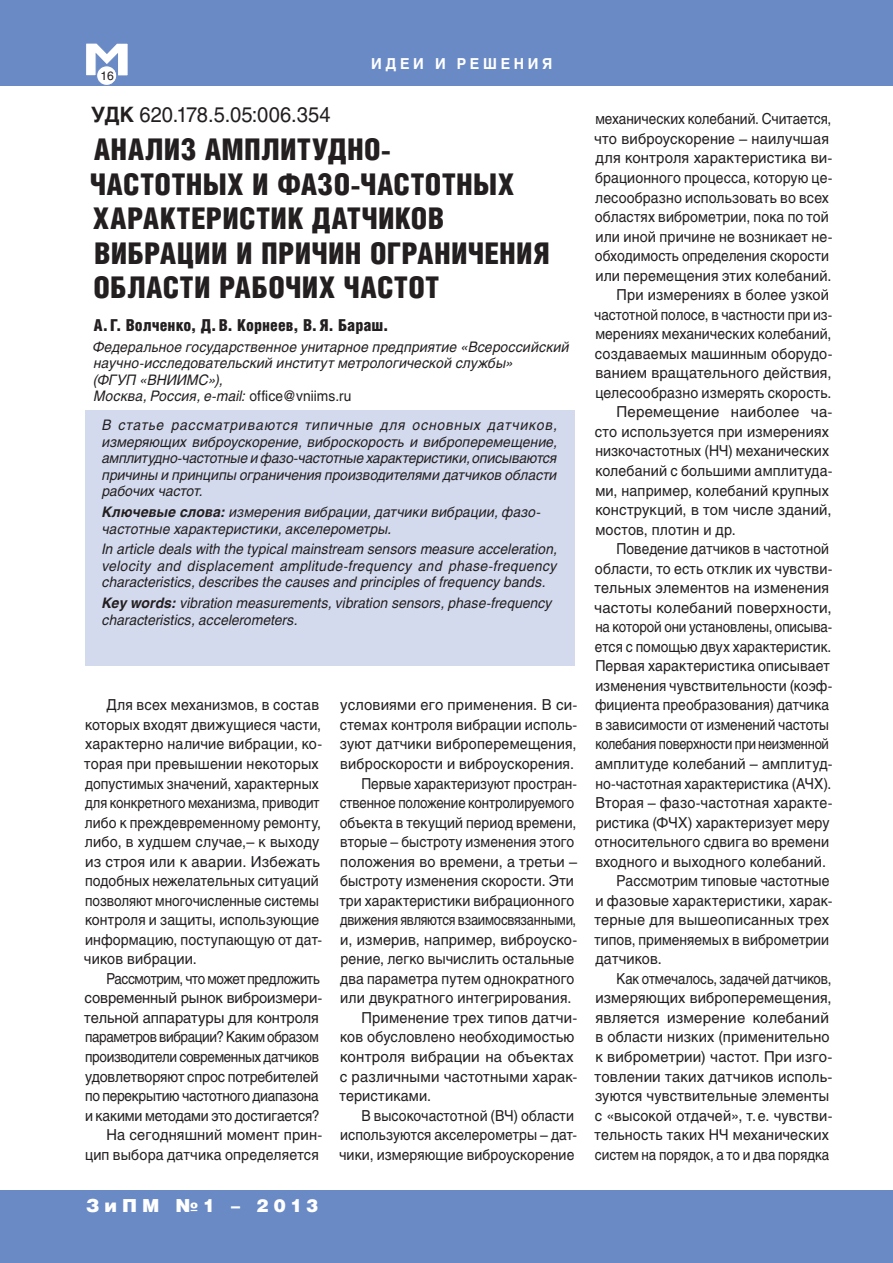
<style>
.page{position:relative;width:893px;height:1263px;background:#fff}
.page>*{position:absolute;margin:0;border:0;box-sizing:border-box;transform-origin:0 0}
.t1{font:900 30px/34.5px "Helios Cond";letter-spacing:.01em;color:#231f20}
.t2{font:21px "Helios";letter-spacing:.005em;color:#231f20;scale:.95 1}
.t3{font:900 18px "Helios";letter-spacing:.28em;color:#fff}
.t4{font:900 16.5px "Helios Cond";letter-spacing:.005em;color:#231f20}
.t5{font:15px/19.5px "Helios";letter-spacing:.01em;color:#231f20;scale:.95 1}
.t6{font:15px "Helios";letter-spacing:.01em;color:#231f20}
.t7{font:15px/19.5px "Helios";letter-spacing:-.015em;color:#231f20;text-align:right;scale:.89 1}
.t8{font:15px "Helios";letter-spacing:.01em;color:#231f20;scale:.92 1}
.t9{font:15px "Helios";letter-spacing:.01em;color:#231f20;scale:.94 1}
.t10{font:15px "Helios";letter-spacing:.01em;color:#231f20;scale:.93 1}
.t11{font:15px "Helios";letter-spacing:.01em;color:#231f20;scale:.96 1}
.t12{font:15px "Helios";letter-spacing:.01em;color:#231f20;scale:.91 1}
.t13{font:15px "Helios";letter-spacing:-.01em;color:#231f20;scale:.88 1}
.t14{font:15px "Helios";letter-spacing:-.02em;color:#231f20;scale:.86 1}
.t15{font:15px "Helios";letter-spacing:.01em;color:#231f20;scale:.9 1}
.t16{font:15px "Helios";letter-spacing:.01em;color:#231f20;scale:.89 1}
.t17{font:700 15px "Helios";letter-spacing:.255em;color:#fff;scale:.95 1}
.t18{font:italic 14.4px/16.5px "Helios";letter-spacing:.01em;color:#231f20;scale:.95 1}
.t19{font:12px "Helios";color:#231f20}
.s1{font-weight:700}
.s2{font-style:normal}
</style>
<div class="page">
<div style="left:0;top:0;width:893px;height:85px;background:#6a8ac5"></div>
<svg style="left:86px;top:43px;width:42px;height:42px"></svg>
<div style="left:0;top:1191px;width:893px;height:72px;background:#6a8ac5"></div>
<div style="left:85px;top:411px;width:489px;height:255px;background:#d3daee"></div>
<p class="t19" style="left:101px;top:69px;width:15px">16</p>
<p class="t17" style="left:371px;top:54px;width:192px">ИДЕИ И РЕШЕНИЯ</p>
<h2 class="t2" style="left:91px;top:102px;width:254px"><span class="s1">УДК</span> 620.178.5.05:006.354</h2>
<h1 class="t1" style="left:90px;top:132px;width:462px">АНАЛИЗ АМПЛИТУДНО-<br>ЧАСТОТНЫХ И ФАЗО-ЧАСТОТНЫХ<br>ХАРАКТЕРИСТИК ДАТЧИКОВ<br>ВИБРАЦИИ И ПРИЧИН ОГРАНИЧЕНИЯ<br>ОБЛАСТИ РАБОЧИХ ЧАСТОТ</h1>
<p class="t4" style="left:94px;top:316px;width:296px">А. Г. Волченко, Д.В. Корнеев, В.Я. Бараш.</p>
<p class="t18" style="left:93px;top:338px;width:503px">Федеральное государственное унитарное предприятие «Всероссийский научно-исследовательский институт метрологической службы»<br>(ФГУП «ВНИИМС»),<br>Москва, Россия, e-mail: <span class="s2">office@vniims.ru</span></p>
<p class="t18" style="left:102px;top:417px;width:480px;text-align:justify">В статье рассматриваются типичные для основных датчиков, измеряющих виброускорение, виброскорость и виброперемещение, амплитудно-частотные и фазо-частотные характеристики, описываются причины и принципы ограничения производителями датчиков области рабочих частот.</p>
<p class="t18" style="left:102px;top:504px;width:463px"><span class="s1">Ключевые слова:</span> измерения вибрации, датчики вибрации, фазо&shy;частотные характеристики, акселерометры.</p>
<p class="t18" style="left:102px;top:541px;width:480px;text-align:justify">In article deals with the typical mainstream sensors measure acceleration, velocity and displacement amplitude-frequency and phase-frequency characteristics, describes the causes and principles of frequency bands.</p>
<p class="t18" style="left:102px;top:595px;width:475px"><span class="s1">Key words:</span> vibration measurements, vibration sensors, phase-frequency characteristics, accelerometers.</p>
<p class="t5" style="left:84px;top:695px;width:252px;text-indent:22px">Для всех механизмов, в состав которых входят движущиеся части, характерно наличие вибрации, ко&shy;торая при превышении некоторых допустимых значений, характерных для конкретного механизма, приводит либо к преждевременному ремонту, либо, в худшем случае,– к выходу из строя или к аварии. Избежать подобных нежелательных ситуаций позволяют многочисленные системы контроля и защиты, использующие информацию, поступающую от дат&shy;чиков вибрации.</p>
<p class="t7" style="left:84px;top:969px;width:269px">Рассмотрим, что может предложить современный рынок виброизмери&shy;тельной аппаратуры для контроля параметров вибрации? Каким образом производители современных датчиков удовлетворяют спрос потребителей по перекрытию частотного диапазона и какими методами это достигается?<br>На сегодняшний момент прин&shy;цип выбора датчика определяется</p>
<p class="t3" style="left:86px;top:1194px;width:234px">ЗиПМ №1 – 2013</p>
<p class="t6" style="left:340px;top:696px;width:239px">условиями его применения. В си-</p>
<p class="t5" style="left:340px;top:715px;width:252px">стемах контроля вибрации исполь-</p>
<p class="t5" style="left:340px;top:734px;width:251px">зуют датчики виброперемещения,</p>
<p class="t5" style="left:340px;top:754px;width:248px">виброскорости и виброускорения.</p>
<p class="t12" style="left:361px;top:774px;width:239px">Первые характеризуют простран-</p>
<p class="t13" style="left:340px;top:794px;width:268px">ственное положение контролируемого</p>
<p class="t8" style="left:340px;top:813px;width:259px">объекта в текущий период времени,</p>
<p class="t8" style="left:340px;top:833px;width:256px">вторые – быстроту изменения этого</p>
<p class="t11" style="left:340px;top:852px;width:248px">положения во времени, а третьи –</p>
<p class="t9" style="left:340px;top:872px;width:250px">быстроту изменения скорости. Эти</p>
<p class="t10" style="left:339px;top:891px;width:254px">три характеристики вибрационного</p>
<p class="t14" style="left:340px;top:911px;width:276px">движения являются взаимосвязанными,</p>
<p class="t6" style="left:340px;top:930px;width:239px">и, измерив, например, виброуско-</p>
<p class="t9" style="left:340px;top:950px;width:250px">рение, легко вычислить остальные</p>
<p class="t10" style="left:340px;top:969px;width:253px">два параметра путем однократного</p>
<p class="t5" style="left:340px;top:988px;width:245px">или двукратного интегрирования.</p>
<p class="t6" style="left:361px;top:1009px;width:217px">Применение трех типов датчи-</p>
<p class="t5" style="left:340px;top:1027px;width:248px">ков обусловлено необходимостью</p>
<p class="t6" style="left:340px;top:1048px;width:235px">контроля вибрации на объектах</p>
<p class="t6" style="left:340px;top:1067px;width:239px">с различными частотными харак-</p>
<p class="t5" style="left:339px;top:1086px;width:98px">теристиками.</p>
<p class="t8" style="left:361px;top:1106px;width:232px">В высокочастотной (ВЧ) области</p>
<p class="t8" style="left:340px;top:1126px;width:259px">используются акселерометры – дат-</p>
<p class="t10" style="left:339px;top:1145px;width:254px">чики, измеряющие виброускорение</p>
<p class="t12" style="left:595px;top:110px;width:261px">механических колебаний. Считается,</p>
<p class="t6" style="left:594px;top:130px;width:236px">что виброускорение – наилучшая</p>
<p class="t6" style="left:595px;top:149px;width:239px">для контроля характеристика ви-</p>
<p class="t10" style="left:595px;top:169px;width:257px">брационного процесса, которую це-</p>
<p class="t9" style="left:595px;top:188px;width:250px">лесообразно использовать во всех</p>
<p class="t10" style="left:595px;top:208px;width:253px">областях виброметрии, пока по той</p>
<p class="t5" style="left:595px;top:226px;width:251px">или иной причине не возникает не-</p>
<p class="t8" style="left:595px;top:247px;width:256px">обходимость определения скорости</p>
<p class="t5" style="left:595px;top:265px;width:250px">или перемещения этих колебаний.</p>
<p class="t5" style="left:617px;top:285px;width:225px">При измерениях в более узкой</p>
<p class="t15" style="left:594px;top:305px;width:266px">частотной полосе, в частности при из-</p>
<p class="t10" style="left:595px;top:325px;width:255px">мерениях механических колебаний,</p>
<p class="t5" style="left:595px;top:344px;width:252px">создаваемых машинным оборудо-</p>
<p class="t6" style="left:595px;top:364px;width:238px">ванием вращательного действия,</p>
<p class="t9" style="left:595px;top:384px;width:253px">целесообразно измерять скорость.</p>
<p class="t6" style="left:617px;top:403px;width:217px">Перемещение наиболее ча-</p>
<p class="t11" style="left:595px;top:423px;width:245px">сто используется при измерениях</p>
<p class="t10" style="left:595px;top:442px;width:253px">низкочастотных (НЧ) механических</p>
<p class="t9" style="left:595px;top:462px;width:254px">колебаний с большими амплитуда-</p>
<p class="t5" style="left:595px;top:480px;width:247px">ми, например, колебаний крупных</p>
<p class="t6" style="left:595px;top:501px;width:238px">конструкций, в том числе зданий,</p>
<p class="t5" style="left:595px;top:519px;width:149px">мостов, плотин и др.</p>
<p class="t12" style="left:617px;top:540px;width:235px">Поведение датчиков в частотной</p>
<p class="t9" style="left:595px;top:559px;width:254px">области, то есть отклик их чувстви-</p>
<p class="t11" style="left:595px;top:579px;width:246px">тельных элементов на изменения</p>
<p class="t6" style="left:594px;top:598px;width:239px">частоты колебаний поверхности,</p>
<p class="t13" style="left:595px;top:618px;width:271px">на которой они установлены, описыва-</p>
<p class="t12" style="left:595px;top:637px;width:261px">ется с помощью двух характеристик.</p>
<p class="t9" style="left:595px;top:657px;width:251px">Первая характеристика описывает</p>
<p class="t8" style="left:595px;top:677px;width:259px">изменения чувствительности (коэф-</p>
<p class="t8" style="left:595px;top:696px;width:256px">фициента преобразования) датчика</p>
<p class="t15" style="left:595px;top:716px;width:261px">в зависимости от изменений частоты</p>
<p class="t14" style="left:595px;top:735px;width:273px">колебания поверхности при неизменной</p>
<p class="t5" style="left:595px;top:754px;width:251px">амплитуде колебаний – амплитуд-</p>
<p class="t8" style="left:595px;top:774px;width:258px">но-частотная характеристика (АЧХ).</p>
<p class="t5" style="left:595px;top:793px;width:251px">Вторая – фазо-частотная характе-</p>
<p class="t9" style="left:596px;top:813px;width:250px">ристика (ФЧХ) характеризует меру</p>
<p class="t9" style="left:595px;top:833px;width:251px">относительного сдвига во времени</p>
<p class="t5" style="left:595px;top:851px;width:244px">входного и выходного колебаний.</p>
<p class="t10" style="left:617px;top:872px;width:230px">Рассмотрим типовые частотные</p>
<p class="t5" style="left:595px;top:890px;width:251px">и фазовые характеристики, харак-</p>
<p class="t6" style="left:595px;top:911px;width:236px">терные для вышеописанных трех</p>
<p class="t8" style="left:595px;top:930px;width:256px">типов, применяемых в виброметрии</p>
<p class="t5" style="left:595px;top:949px;width:71px">датчиков.</p>
<p class="t13" style="left:617px;top:969px;width:246px">Как отмечалось, задачей датчиков,</p>
<p class="t11" style="left:595px;top:989px;width:248px">измеряющих виброперемещения,</p>
<p class="t6" style="left:595px;top:1009px;width:235px">является измерение колебаний</p>
<p class="t11" style="left:595px;top:1028px;width:245px">в области низких (применительно</p>
<p class="t6" style="left:595px;top:1048px;width:239px">к виброметрии) частот. При изго-</p>
<p class="t6" style="left:595px;top:1067px;width:240px">товлении таких датчиков исполь-</p>
<p class="t5" style="left:595px;top:1086px;width:248px">зуются чувствительные элементы</p>
<p class="t5" style="left:595px;top:1105px;width:252px">с «высокой отдачей», т. е. чувстви-</p>
<p class="t5" style="left:595px;top:1125px;width:248px">тельность таких НЧ механических</p>
<p class="t16" style="left:595px;top:1145px;width:265px">систем на порядок, а то и два порядка</p>
</div>
